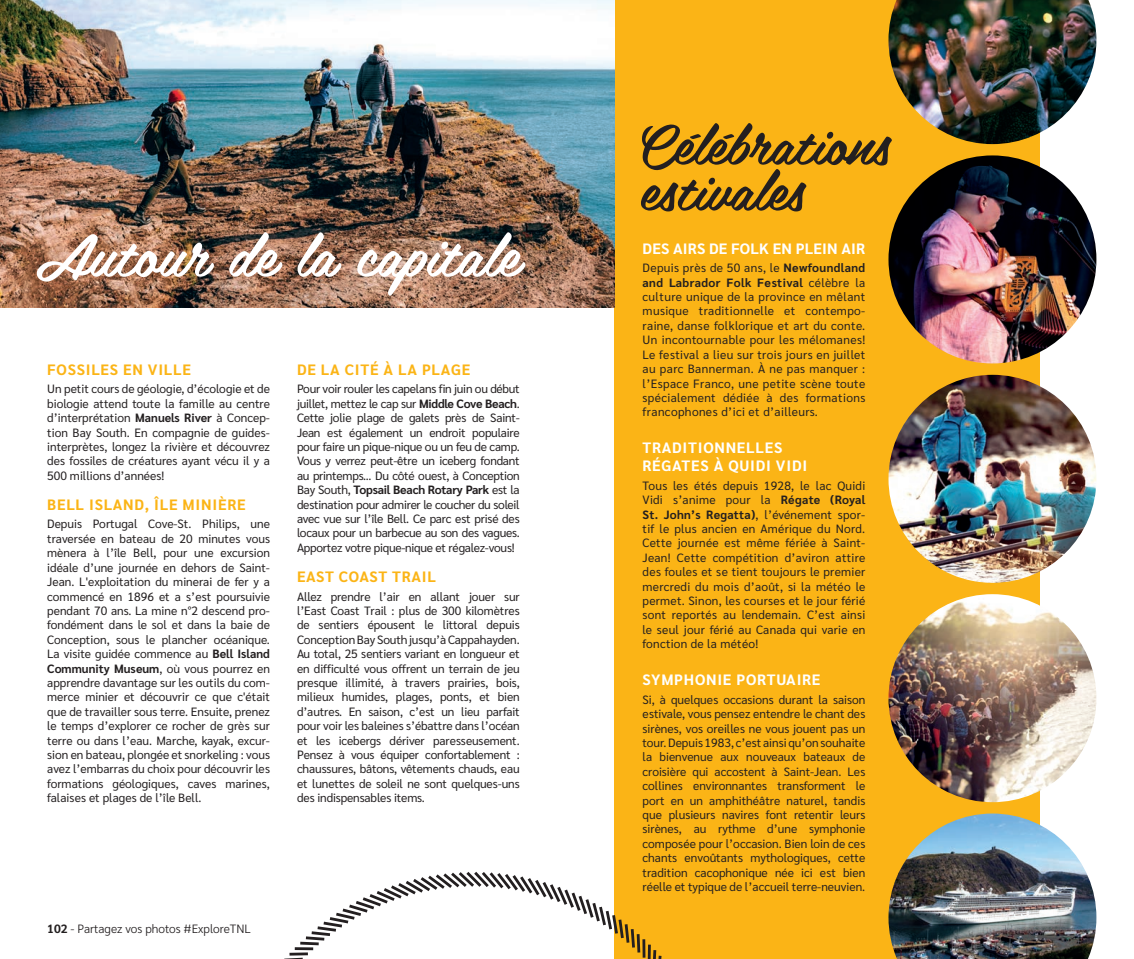
<style>
.page{position:relative;width:1134px;height:959px;background:#fff}
.page>*{position:absolute;margin:0;border:0;box-sizing:border-box;transform-origin:0 0}
.t1{font:59.7px "Belinda W00";color:#fff}
.t2{font:55.8px/45.9px "Belinda W00";color:#231f20}
.t3{font:700 15px "Sarabun";letter-spacing:.05em;color:#fbb416}
.t4{font:700 15px/18px "Sarabun";letter-spacing:.05em;color:#fff}
.t5{font:700 15px "Sarabun";letter-spacing:.01em;color:#fff}
.t6{font:12px/14.4px "Sarabun";color:#231f20;text-align:justify}
.t7{font:300 12px "Sarabun";color:#231f20}
.s1{font-weight:700}
</style>
<div class="page">
<div style="left:614px;top:0;width:426px;height:958px;background:#fbb416"></div>
<img style="left:888px;top:0;width:208px;height:144px">
<img style="left:888px;top:155px;width:208px;height:208px;border-radius:104px">
<img style="left:888px;top:594px;width:208px;height:208px;border-radius:104px">
<img style="left:888px;top:375px;width:208px;height:208px;border-radius:104px">
<img style="left:888px;top:813px;width:208px;height:145px">
<img style="left:0;top:0;width:614px;height:307px">
<svg style="left:289px;top:871px;width:373px;height:87px"></svg>
<h1 class="t1" style="left:36px;top:204px;width:485px">Autour de la capitale</h1>
<p class="t3" style="left:47px;top:360px;width:145px">FOSSILES EN VILLE</p>
<p class="t6" style="left:47px;top:382px;width:224px">Un petit cours de géologie, d’écologie et de biologie attend toute la famille au centre d’interprétation <span class="s1">Manuels River</span> à Concep&shy;tion Bay South. En compagnie de guides&shy;interprètes, longez la rivière et découvrez des fossiles de créatures ayant vécu il y a 500 millions d’années!</p>
<p class="t3" style="left:47px;top:496px;width:200px">BELL ISLAND, ÎLE MINIÈRE</p>
<p class="t6" style="left:47px;top:517px;width:224px">Depuis Portugal Cove-St. Philips, une traversée en bateau de 20 minutes vous mènera à l’île Bell, pour une excursion idéale d’une journée en dehors de Saint-Jean. L'exploitation du minerai de fer y a commencé en 1896 et a s’est poursuivie pendant 70 ans. La mine n°2 descend pro&shy;fondément dans le sol et dans la baie de Conception, sous le plancher océanique.<br>La visite guidée commence au <span class="s1">Bell Island Community Museum</span>, où vous pourrez en apprendre davantage sur les outils du com&shy;merce minier et découvrir ce que c'était que de travailler sous terre. Ensuite, prenez le temps d’explorer ce rocher de grès sur terre ou dans l’eau. Marche, kayak, excur&shy;sion en bateau, plongée et snorkeling : vous avez l’embarras du choix pour découvrir les formations géologiques, caves marines, falaises et plages de l’île Bell.</p>
<p class="t3" style="left:297px;top:360px;width:175px">DE LA CITÉ À LA PLAGE</p>
<p class="t6" style="left:297px;top:382px;width:224px">Pour voir rouler les capelans fin juin ou début juillet, mettez le cap sur <span class="s1">Middle Cove Beach</span>.<br>Cette jolie plage de galets près de Saint-Jean est également un endroit populaire pour faire un pique-nique ou un feu de camp.<br>Vous y verrez peut-être un iceberg fondant au printemps... Du côté ouest, à Conception Bay South, <span class="s1">Topsail Beach Rotary Park</span> est la destination pour admirer le coucher du soleil avec vue sur l’île Bell. Ce parc est prisé des locaux pour un barbecue au son des vagues.<br>Apportez votre pique-nique et régalez-vous!</p>
<p class="t3" style="left:297px;top:568px;width:140px">EAST COAST TRAIL</p>
<p class="t6" style="left:297px;top:589px;width:224px">Allez prendre l’air en allant jouer sur l’East Coast Trail : plus de 300 kilomètres de sentiers épousent le littoral depuis Conception Bay South jusqu’à Cappahayden.<br>Au total, 25 sentiers variant en longueur et en difficulté vous offrent un terrain de jeu presque illimité, à travers prairies, bois, milieux humides, plages, ponts, et bien d’autres. En saison, c’est un lieu parfait pour voir les baleines s’ébattre dans l’océan et les icebergs dériver paresseusement.<br>Pensez à vous équiper confortablement : chaussures, bâtons, vêtements chauds, eau et lunettes de soleil ne sont quelques-uns des indispensables items.</p>
<p class="t7" style="left:47px;top:922px;width:205px"><span class="s1">102</span> - Partagez vos photos #ExploreTNL</p>
<h2 class="t2" style="left:635px;top:119px;width:256px">Célébrations estivales</h2>
<p class="t5" style="left:643px;top:239px;width:224px">DES AIRS DE FOLK EN PLEIN AIR</p>
<p class="t6" style="left:643px;top:261px;width:224px">Depuis près de 50 ans, le <span class="s1">Newfoundland and Labrador Folk Festival</span> célèbre la culture unique de la province en mêlant musique traditionnelle et contempo&shy;raine, danse folklorique et art du conte.<br>Un incontournable pour les mélomanes!<br>Le festival a lieu sur trois jours en juillet au parc Bannerman. À ne pas manquer : l’Espace Franco, une petite scène toute spécialement dédiée à des formations francophones d’ici et d’ailleurs.</p>
<p class="t4" style="left:643px;top:439px;width:166px">TRADITIONNELLES<br>RÉGATES À QUIDI VIDI</p>
<p class="t6" style="left:643px;top:478px;width:224px">Tous les étés depuis 1928, le lac Quidi Vidi s’anime pour la <span class="s1">Régate (Royal St. John’s Regatta)</span>, l’événement spor&shy;tif le plus ancien en Amérique du Nord.<br>Cette journée est même fériée à Saint-Jean! Cette compétition d’aviron attire des foules et se tient toujours le premier mercredi du mois d’août, si la météo le permet. Sinon, les courses et le jour férié sont reportés au lendemain. C’est ainsi le seul jour férié au Canada qui varie en fonction de la météo!</p>
<p class="t4" style="left:643px;top:671px;width:179px">SYMPHONIE PORTUAIRE</p>
<p class="t6" style="left:643px;top:692px;width:224px">Si, à quelques occasions durant la saison estivale, vous pensez entendre le chant des sirènes, vos oreilles ne vous jouent pas un tour. Depuis 1983, c’est ainsi qu’on souhaite la bienvenue aux nouveaux bateaux de croisière qui accostent à Saint-Jean. Les collines environnantes transforment le port en un amphithéâtre naturel, tandis que plusieurs navires font retentir leurs sirènes, au rythme d’une symphonie composée pour l’occasion. Bien loin de ces chants envoûtants mythologiques, cette tradition cacophonique née ici est bien réelle et typique de l’accueil terre-neuvien.</p>
</div>
